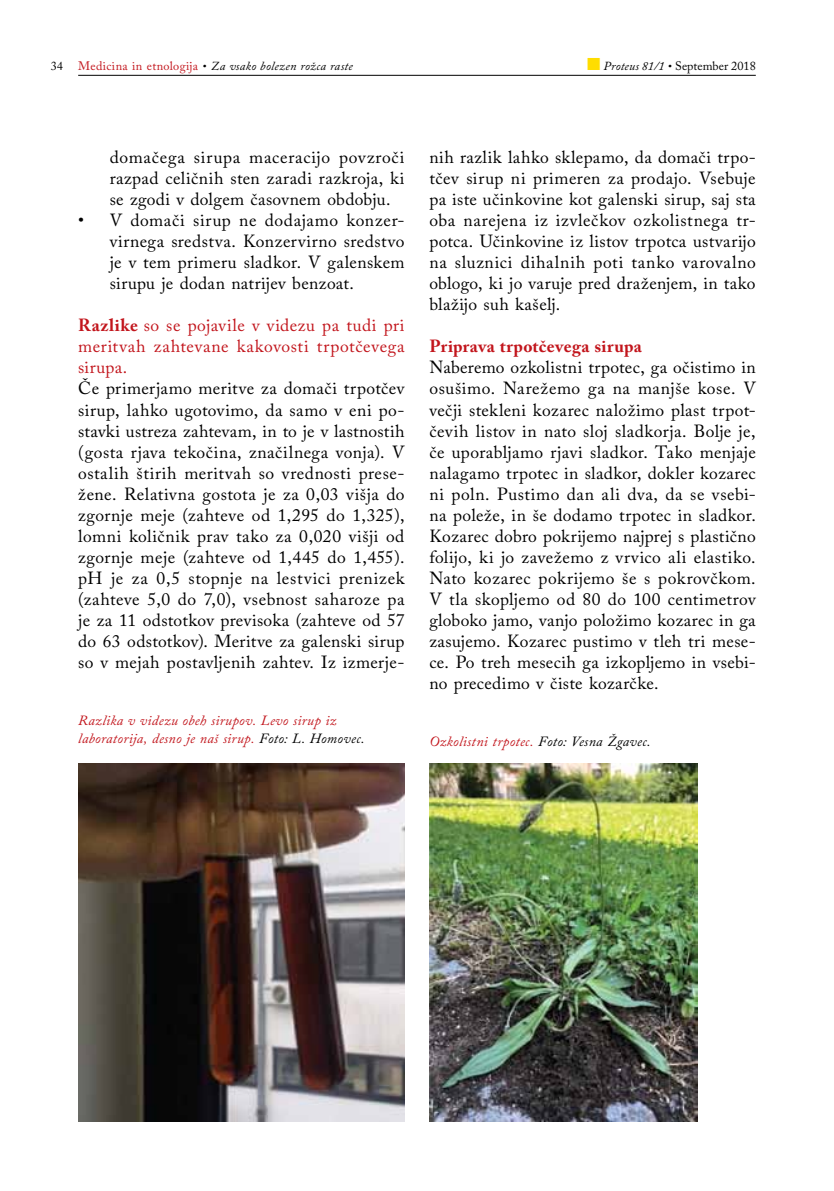
<style>
.page{position:relative;width:834px;height:1191px;background:#fff}
.page>*{position:absolute;margin:0;border:0;box-sizing:border-box;transform-origin:0 0}
.t1{font:17.5px/21px "Adobe Caslon Pro";letter-spacing:.02em;color:#000;text-align:justify}
.t2{font:17.5px/21px "Adobe Caslon Pro";letter-spacing:.04em;color:#c2151c;text-align:justify}
.t3{font:700 17.5px "Adobe Caslon Pro";letter-spacing:.015em;color:#c2151c}
.t4{font:italic 14px/17.8px "Adobe Caslon Pro";letter-spacing:.02em;color:#c2151c}
.t5{font:italic 12.25px "Adobe Caslon Pro";letter-spacing:.025em;color:#000}
.t6{font:12.25px "Adobe Caslon Pro";color:#000}
.s1{font-style:normal}
.s2{font-style:normal;color:#c2151c}
.s3{color:#fd0}
.s4{font-style:italic}
.s5{font-weight:700}
.s6{color:#000}
</style>
<div class="page">
<hr style="left:78px;top:75px;width:677px;height:1px;background:#000">
<img style="left:78px;top:764px;width:326px;height:357px">
<img style="left:429px;top:764px;width:268px;height:357px">
<p class="t5" style="left:51px;top:59px;width:303px"><span class="s1">34</span> <span class="s2">Medicina in etnologija</span> • Za vsako bolezen rožca raste</p>
<p class="t6" style="left:587px;top:59px;width:170px"><span class="s3">■</span> <span class="s4">Proteus 81/1 •</span> September 2018</p>
<p class="t1" style="left:110px;top:147px;width:296px">domačega sirupa maceracijo povzroči razpad celičnih sten zaradi razkroja, ki se zgodi v dolgem časovnem obdobju.</p>
<p class="t1" style="left:110px;top:210px;width:296px;text-indent:-32px">• V domači sirup ne dodajamo konzer&shy;virnega sredstva. Konzervirno sredstvo je v tem primeru sladkor. V galenskem sirupu je dodan natrijev benzoat.</p>
<p class="t2" style="left:78px;top:315px;width:328px"><span class="s5">Razlike</span> so se pojavile v videzu pa tudi pri meritvah zahtevane kakovosti trpotčevega sirupa.</p>
<p class="t1" style="left:78px;top:378px;width:328px">Če primerjamo meritve za domači trpotčev sirup, lahko ugotovimo, da samo v eni po&shy;stavki ustreza zahtevam, in to je v lastnostih (gosta rjava tekočina, značilnega vonja). V ostalih štirih meritvah so vrednosti prese&shy;žene. Relativna gostota je za 0,03 višja do zgornje meje (zahteve od 1,295 do 1,325), lomni količnik prav tako za 0,020 višji od zgornje meje (zahteve od 1,445 do 1,455). pH je za 0,5 stopnje na lestvici prenizek (zahteve 5,0 do 7,0), vsebnost saharoze pa je za 11 odstotkov previsoka (zahteve od 57 do 63 odstotkov). Meritve za galenski sirup so v mejah postavljenih zahtev. Iz izmerje-</p>
<p class="t4" style="left:78px;top:711px;width:288px">Razlika v videzu obeh sirupov. Levo sirup iz laboratorija, desno je naš sirup. <span class="s6">Foto: L. Homovec.</span></p>
<p class="t1" style="left:429px;top:147px;width:328px">nih razlik lahko sklepamo, da domači trpo&shy;tčev sirup ni primeren za prodajo. Vsebuje pa iste učinkovine kot galenski sirup, saj sta oba narejena iz izvlečkov ozkolistnega tr&shy;potca. Učinkovine iz listov trpotca ustvarijo na sluznici dihalnih poti tanko varovalno oblogo, ki jo varuje pred draženjem, in tako blažijo suh kašelj.</p>
<p class="t3" style="left:429px;top:336px;width:214px">Priprava trpotčevega sirupa</p>
<p class="t1" style="left:429px;top:357px;width:328px">Naberemo ozkolistni trpotec, ga očistimo in osušimo. Narežemo ga na manjše kose. V večji stekleni kozarec naložimo plast trpot&shy;čevih listov in nato sloj sladkorja. Bolje je, če uporabljamo rjavi sladkor. Tako menjaje nalagamo trpotec in sladkor, dokler kozarec ni poln. Pustimo dan ali dva, da se vsebi&shy;na poleže, in še dodamo trpotec in sladkor.<br>Kozarec dobro pokrijemo najprej s plastično folijo, ki jo zavežemo z vrvico ali elastiko.<br>Nato kozarec pokrijemo še s pokrovčkom.<br>V tla skopljemo od 80 do 100 centimetrov globoko jamo, vanjo položimo kozarec in ga zasujemo. Kozarec pustimo v tleh tri mese&shy;ce. Po treh mesecih ga izkopljemo in vsebi&shy;no precedimo v čiste kozarčke.</p>
<p class="t4" style="left:429px;top:732px;width:223px">Ozkolistni trpotec. <span class="s6">Foto: Vesna Žgavec.</span></p>
</div>
